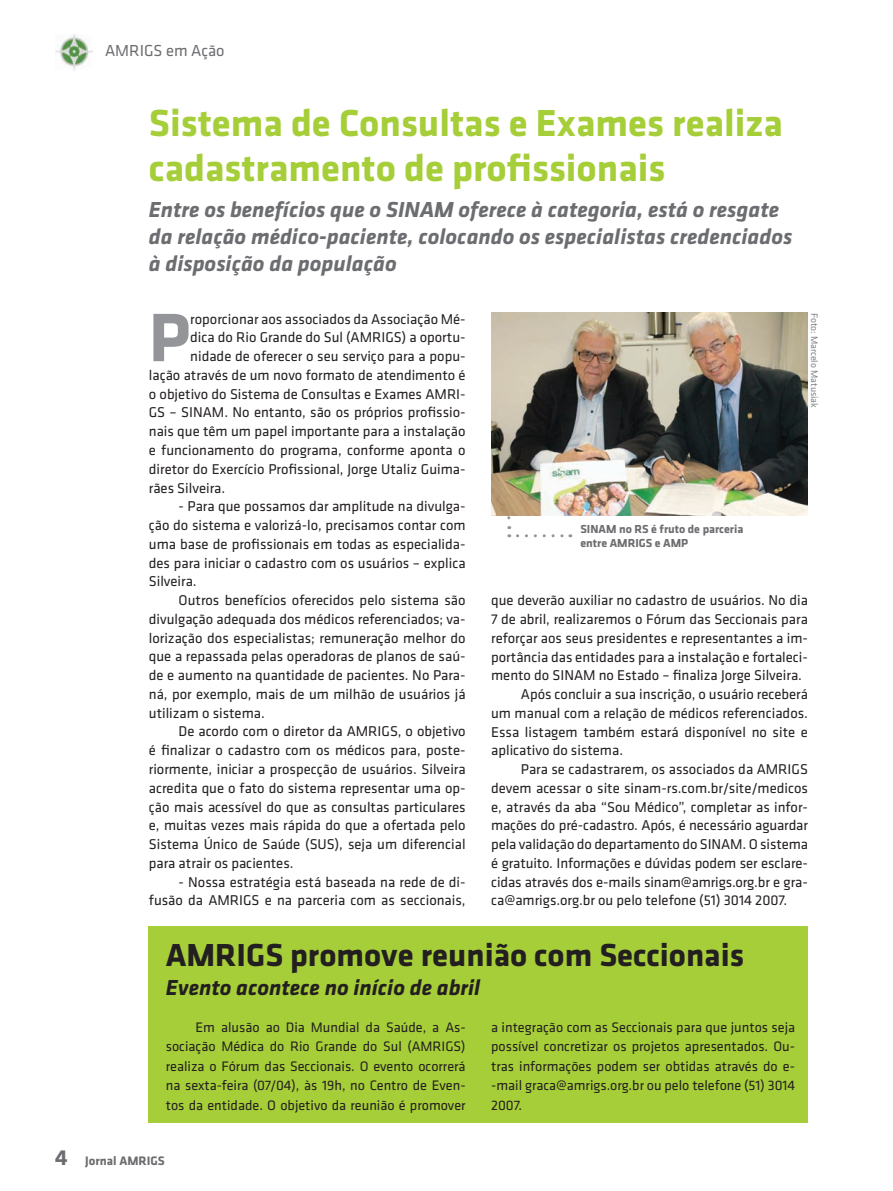
<style>
.page{position:relative;width:893px;height:1191px;background:#fff}
.page>*{position:absolute;margin:0;border:0;box-sizing:border-box;transform-origin:0 0}
.t1{font:700 70.95px "Klavika CH";color:#939598}
.t2{font:700 39px/45px "Klavika CH";color:#a6ce39}
.t3{font:700 33px "Klavika CH";color:#231f20}
.t4{font:italic 700 22.5px/27px "Klavika CH";color:#6c6d70}
.t5{font:italic 700 22.5px "Klavika CH";color:#231f20}
.t6{font:16.5px "Klavika CH";color:#6c6d70}
.t7{font:14.7px/18.8px "Klavika CH";color:#231f20;text-align:justify}
.t8{font:14.25px/19.5px "Klavika CH";color:#231f20;text-align:justify}
.t9{font:700 12.75px "Klavika CH";color:#6c6d70}
.t10{font:700 12px/14.4px "Klavika CH";color:#6c6d70}
.t11{font:9.75px "Klavika CH";color:#808285}
.s1{font-size:22.5px}
</style>
<div class="page">
<svg style="left:517px;top:534px;width:54px;height:3px"></svg>
<div style="left:149px;top:926px;width:659px;height:197px;background:#a6ce39"></div>
<img style="left:55px;top:34px;width:38px;height:37px">
<img style="left:491px;top:313px;width:317px;height:202px">
<p class="t6" style="left:105px;top:39px;width:121px">AMRIGS em Ação</p>
<h2 class="t2" style="left:149px;top:98px;width:636px">Sistema de Consultas e Exames realiza cadastramento de profissionais</h2>
<h3 class="t4" style="left:149px;top:195px;width:645px">Entre os benefícios que o SINAM oferece à categoria, está o resgate da relação médico-paciente, colocando os especialistas credenciados à disposição da população</h3>
<h1 class="t1" style="left:149px;top:286px;width:43px">P</h1>
<p class="t7" style="left:190px;top:309px;width:277px">roporcionar aos associados da Associação Mé-</p>
<p class="t11" style="left:821px;top:313px;width:97px;rotate:90deg">Foto: Marcelo Matusiak</p>
<p class="t7" style="left:190px;top:328px;width:277px">dica do Rio Grande do Sul (AMRIGS) a oportu-</p>
<p class="t7" style="left:190px;top:346px;width:277px">nidade de oferecer o seu serviço para a popu-</p>
<p class="t7" style="left:149px;top:365px;width:318px">lação através de um novo formato de atendimento é</p>
<p class="t7" style="left:149px;top:384px;width:318px">o objetivo do Sistema de Consultas e Exames AMRI-</p>
<p class="t7" style="left:149px;top:403px;width:318px">GS – SINAM. No entanto, são os próprios profissio-</p>
<p class="t7" style="left:149px;top:421px;width:318px">nais que têm um papel importante para a instalação</p>
<p class="t7" style="left:149px;top:440px;width:318px">e funcionamento do programa, conforme aponta o</p>
<p class="t7" style="left:149px;top:459px;width:318px">diretor do Exercício Profissional, Jorge Utaliz Guima-</p>
<p class="t7" style="left:149px;top:478px;width:78px">rães Silveira.</p>
<p class="t7" style="left:149px;top:496px;width:318px;text-indent:30px">- Para que possamos dar amplitude na divulga&shy;ção do sistema e valorizá-lo, precisamos contar com uma base de profissionais em todas as especialida&shy;des para iniciar o cadastro com os usuários – explica Silveira.</p>
<p class="t7" style="left:149px;top:590px;width:318px;text-indent:30px">Outros benefícios oferecidos pelo sistema são divulgação adequada dos médicos referenciados; va&shy;lorização dos especialistas; remuneração melhor do que a repassada pelas operadoras de planos de saú&shy;de e aumento na quantidade de pacientes. No Para&shy;ná, por exemplo, mais de um milhão de usuários já utilizam o sistema.</p>
<p class="t7" style="left:149px;top:721px;width:318px;text-indent:30px">De acordo com o diretor da AMRIGS, o objetivo é finalizar o cadastro com os médicos para, poste&shy;riormente, iniciar a prospecção de usuários. Silveira acredita que o fato do sistema representar uma op&shy;ção mais acessível do que as consultas particulares e, muitas vezes mais rápida do que a ofertada pelo Sistema Único de Saúde (SUS), seja um diferencial para atrair os pacientes.</p>
<p class="t7" style="left:149px;top:872px;width:318px;text-align:right">- Nossa estratégia está baseada na rede de di&shy;fusão da AMRIGS e na parceria com as seccionais,</p>
<p class="t10" style="left:580px;top:521px;width:164px">SINAM no RS é fruto de parceria entre AMRIGS e AMP</p>
<p class="t7" style="left:491px;top:590px;width:318px">que deverão auxiliar no cadastro de usuários. No dia</p>
<p class="t7" style="left:491px;top:609px;width:318px">7 de abril, realizaremos o Fórum das Seccionais para</p>
<p class="t7" style="left:491px;top:628px;width:318px">reforçar aos seus presidentes e representantes a im-</p>
<p class="t7" style="left:491px;top:647px;width:318px">portância das entidades para a instalação e fortaleci-</p>
<p class="t7" style="left:491px;top:665px;width:312px">mento do SINAM no Estado – finaliza Jorge Silveira.</p>
<p class="t7" style="left:521px;top:684px;width:288px">Após concluir a sua inscrição, o usuário receberá</p>
<p class="t7" style="left:491px;top:703px;width:318px">um manual com a relação de médicos referenciados.</p>
<p class="t7" style="left:491px;top:722px;width:318px">Essa listagem também estará disponível no site e</p>
<p class="t7" style="left:491px;top:740px;width:133px">aplicativo do sistema.</p>
<p class="t7" style="left:521px;top:759px;width:289px">Para se cadastrarem, os associados da AMRIGS</p>
<p class="t7" style="left:491px;top:778px;width:318px">devem acessar o site sinam-rs.com.br/site/medicos</p>
<p class="t7" style="left:491px;top:797px;width:318px">e, através da aba “Sou Médico”, completar as infor-</p>
<p class="t7" style="left:491px;top:815px;width:318px">mações do pré-cadastro. Após, é necessário aguardar</p>
<p class="t7" style="left:491px;top:834px;width:318px">pela validação do departamento do SINAM. O sistema</p>
<p class="t7" style="left:491px;top:853px;width:318px">é gratuito. Informações e dúvidas podem ser esclare-</p>
<p class="t7" style="left:491px;top:872px;width:318px">cidas através dos e-mails sinam@amrigs.org.br e gra-</p>
<p class="t7" style="left:491px;top:890px;width:298px">ca@amrigs.org.br ou pelo telefone (51) 3014 2007.</p>
<h3 class="t3" style="left:166px;top:931px;width:580px">AMRIGS promove reunião com Seccionais</h3>
<h3 class="t5" style="left:166px;top:971px;width:316px">Evento acontece no início de abril</h3>
<p class="t8" style="left:166px;top:1016px;width:301px;text-indent:30px">Em alusão ao Dia Mundial da Saúde, a As&shy;sociação Médica do Rio Grande do Sul (AMRIGS) realiza o Fórum das Seccionais. O evento ocorrerá na sexta-feira (07/04), às 19h, no Centro de Even&shy;tos da entidade. O objetivo da reunião é promover</p>
<p class="t8" style="left:491px;top:1016px;width:306px">a integração com as Seccionais para que juntos seja possível concretizar os projetos apresentados. Ou&shy;tras informações podem ser obtidas através do e--mail graca@amrigs.org.br ou pelo telefone (51) 3014<br>2007.</p>
<p class="t9" style="left:55px;top:1151px;width:111px"><span class="s1">4</span> Jornal AMRIGS</p>
</div>
